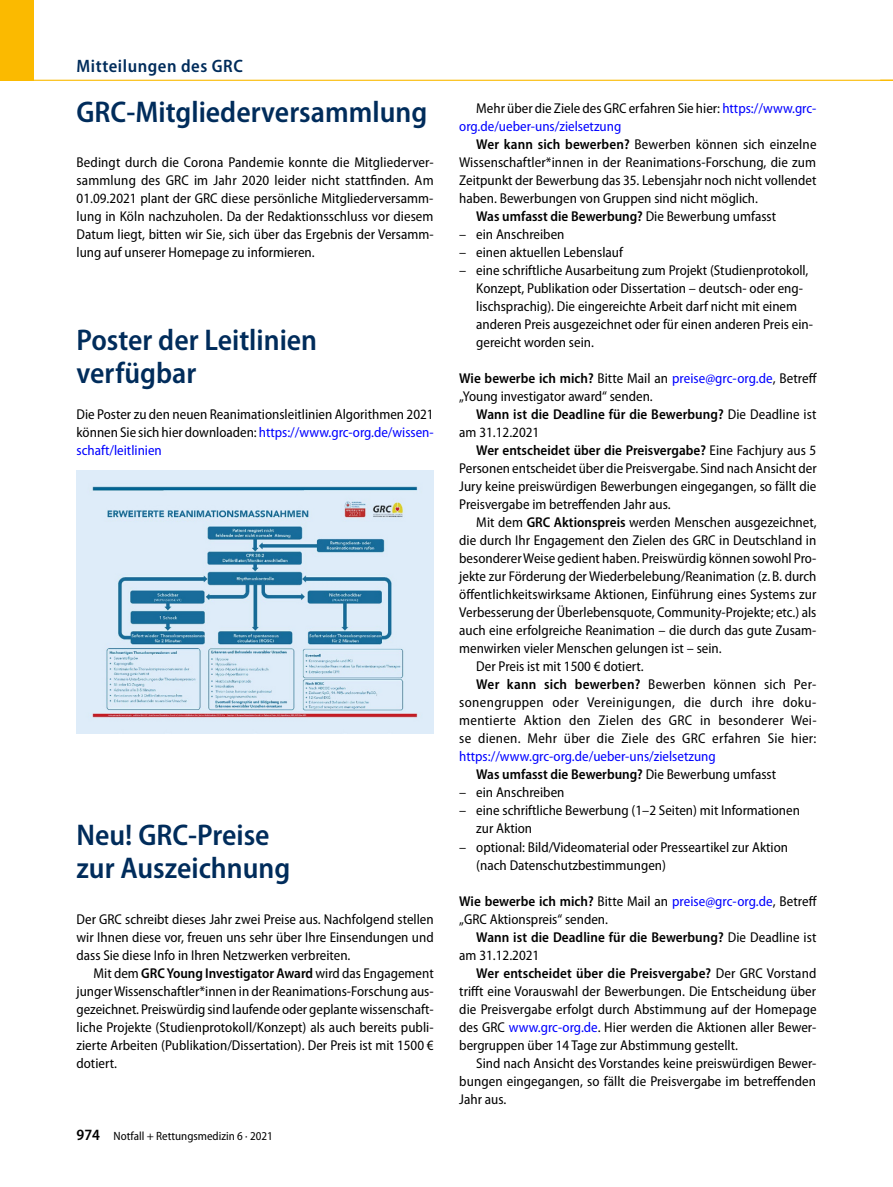
<style>
.page{position:relative;width:893px;height:1187px;background:#fff}
.page>*{position:absolute;margin:0;border:0;box-sizing:border-box;transform-origin:0 0}
.t1{font:600 semi-condensed 30px/33px "Myriad Pro";color:#002c5b}
.t2{font:600 semi-condensed 18px "Myriad Pro";letter-spacing:.03em;color:#002c5b}
.t3{font:semi-condensed 14.25px/18px "Myriad Pro";color:#000;text-align:justify}
.t4{font:semi-condensed 14.25px/18px "Myriad Pro";color:#00f}
.t5{font:600 semi-condensed 14.25px/18px "Myriad Pro";letter-spacing:.005em;color:#000}
.t6{font:semi-condensed 14.25px "Myriad Pro";letter-spacing:.02em;color:#000}
.t7{font:semi-condensed 14.25px "Myriad Pro";letter-spacing:.025em;color:#000}
.t8{font:semi-condensed 12px "Myriad Pro";color:#000}
.s1{color:#00f}
.s2{font-weight:600}
.s3{font-weight:600;font-size:15.75px}
.s4{color:#000}
.s5{font-weight:400}
.s6{font-weight:600;color:#000}
</style>
<div class="page">
<div style="left:0;top:0;width:34px;height:81px;background:#fbba00"></div>
<hr style="left:0;top:80px;width:893px;height:1px;background:#fbba00">
<img style="left:77px;top:470px;width:357px;height:263px">
<p class="t2" style="left:77px;top:56px;width:168px">Mitteilungen des GRC</p>
<h1 class="t1" style="left:77px;top:96px;width:352px">GRC-Mitgliederversammlung</h1>
<p class="t3" style="left:77px;top:154px;width:359px">Bedingt durch die Corona Pandemie konnte die Mitgliederver&shy;sammlung des GRC im Jahr 2020 leider nicht stattfinden. Am 01.09.2021 plant der GRC diese persönliche Mitgliederversamm&shy;lung in Köln nachzuholen. Da der Redaktionsschluss vor diesem Datum liegt, bitten wir Sie, sich über das Ergebnis der Versamm&shy;lung auf unserer Homepage zu informieren.</p>
<h1 class="t1" style="left:77px;top:324px;width:242px">Poster der Leitlinien verfügbar</h1>
<p class="t3" style="left:77px;top:406px;width:359px">Die Poster zu den neuen Reanimationsleitlinien Algorithmen 2021 können Sie sich hier downloaden: <span class="s1">https://www.grc-org.de/wissen&shy;schaft/leitlinien</span></p>
<h1 class="t1" style="left:77px;top:818px;width:215px">Neu! GRC-Preise zur Auszeichnung</h1>
<p class="t3" style="left:77px;top:910px;width:359px">Der GRC schreibt dieses Jahr zwei Preise aus. Nachfolgend stellen wir Ihnen diese vor, freuen uns sehr über Ihre Einsendungen und dass Sie diese Info in Ihren Netzwerken verbreiten.</p>
<p class="t3" style="left:77px;top:964px;width:359px;text-indent:17px">Mit dem <span class="s2">GRC Young Investigator Award</span> wird das Engagement junger Wissenschaftler*innen in der Reanimations-Forschung aus&shy;gezeichnet. Preiswürdig sind laufende oder geplante wissenschaft&shy;liche Projekte (Studienprotokoll/Konzept) als auch bereits publi&shy;zierte Arbeiten (Publikation/Dissertation). Der Preis ist mit 1500 € dotiert.</p>
<p class="t8" style="left:77px;top:1129px;width:198px"><span class="s3">974</span> Notfall + Rettungsmedizin 6 · 2021</p>
<p class="t4" style="left:459px;top:100px;width:359px;text-indent:17px"><span class="s4">Mehr über die Ziele des GRC erfahren Sie hier:</span> https://www.grc&shy;org.de/ueber-uns/zielsetzung</p>
<p class="t3" style="left:476px;top:136px;width:342px"><span class="s2">Wer kann sich bewerben?</span> Bewerben können sich einzelne</p>
<p class="t3" style="left:459px;top:154px;width:358px">Wissenschaftler*innen in der Reanimations-Forschung, die zum</p>
<p class="t3" style="left:459px;top:172px;width:359px">Zeitpunkt der Bewerbung das 35. Lebensjahr noch nicht vollendet</p>
<p class="t3" style="left:459px;top:190px;width:300px">haben. Bewerbungen von Gruppen sind nicht möglich.</p>
<p class="t5" style="left:476px;top:208px;width:301px">Was umfasst die Bewerbung? <span class="s5">Die Bewerbung umfasst</span></p>
<p class="t3" style="left:459px;top:226px;width:107px">– ein Anschreiben</p>
<p class="t3" style="left:459px;top:244px;width:165px">– einen aktuellen Lebenslauf</p>
<p class="t3" style="left:476px;top:262px;width:338px;text-align:left;text-indent:-17px">– eine schriftliche Ausarbeitung zum Projekt (Studienprotokoll, Konzept, Publikation oder Dissertation – deutsch- oder eng&shy;lischsprachig). Die eingereichte Arbeit darf nicht mit einem anderen Preis ausgezeichnet oder für einen anderen Preis ein&shy;gereicht worden sein.</p>
<p class="t3" style="left:459px;top:370px;width:359px"><span class="s2">Wie bewerbe ich mich?</span> Bitte Mail an <span class="s1">preise@grc-org.de</span>, Betreff „Young investigator award“ senden.</p>
<p class="t5" style="left:459px;top:406px;width:359px;text-indent:17px">Wann ist die Deadline für die Bewerbung? <span class="s5">Die Deadline ist am 31.12.2021</span></p>
<p class="t3" style="left:459px;top:442px;width:359px;text-indent:17px"><span class="s2">Wer entscheidet über die Preisvergabe?</span> Eine Fachjury aus 5<br>Personen entscheidet über die Preisvergabe. Sind nach Ansicht der Jury keine preiswürdigen Bewerbungen eingegangen, so fällt die Preisvergabe im betreffenden Jahr aus.</p>
<p class="t3" style="left:476px;top:514px;width:342px">Mit dem <span class="s2">GRC Aktionspreis</span> werden Menschen ausgezeichnet,</p>
<p class="t3" style="left:459px;top:532px;width:359px">die durch Ihr Engagement den Zielen des GRC in Deutschland in</p>
<p class="t3" style="left:459px;top:550px;width:359px">besonderer Weise gedient haben. Preiswürdig können sowohl Pro-</p>
<p class="t3" style="left:459px;top:568px;width:359px">jekte zur Förderung der Wiederbelebung/Reanimation (z.B. durch</p>
<p class="t3" style="left:459px;top:586px;width:359px">öffentlichkeitswirksame Aktionen, Einführung eines Systems zur</p>
<p class="t3" style="left:459px;top:604px;width:359px">Verbesserung der Überlebensquote, Community-Projekte; etc.) als</p>
<p class="t3" style="left:459px;top:622px;width:359px">auch eine erfolgreiche Reanimation – die durch das gute Zusam-</p>
<p class="t3" style="left:459px;top:640px;width:264px">menwirken vieler Menschen gelungen ist – sein.</p>
<p class="t3" style="left:476px;top:658px;width:169px">Der Preis ist mit 1500 € dotiert.</p>
<p class="t6" style="left:476px;top:677px;width:342px"><span class="s2">Wer kann sich bewerben?</span> Bewerben können sich Per-</p>
<p class="t7" style="left:459px;top:695px;width:359px">sonengruppen oder Vereinigungen, die durch ihre doku-</p>
<p class="t6" style="left:459px;top:713px;width:359px">mentierte Aktion den Zielen des GRC in besonderer Wei-</p>
<p class="t3" style="left:459px;top:730px;width:359px">se dienen. Mehr über die Ziele des GRC erfahren Sie hier:</p>
<p class="t4" style="left:476px;top:748px;width:301px;text-indent:-17px">https://www.grc-org.de/ueber-uns/zielsetzung<br><span class="s6">Was umfasst die Bewerbung?</span> <span class="s4">Die Bewerbung umfasst</span></p>
<p class="t3" style="left:459px;top:784px;width:107px">– ein Anschreiben</p>
<p class="t3" style="left:476px;top:802px;width:325px;text-indent:-17px">– eine schriftliche Bewerbung (1–2 Seiten) mit Informationen zur Aktion</p>
<p class="t3" style="left:476px;top:838px;width:313px;text-indent:-17px">– optional: Bild/Videomaterial oder Presseartikel zur Aktion (nach Datenschutzbestimmungen)</p>
<p class="t3" style="left:459px;top:892px;width:359px"><span class="s2">Wie bewerbe ich mich?</span> Bitte Mail an <span class="s1">preise@grc-org.de</span>, Betreff „GRC Aktionspreis“ senden.</p>
<p class="t5" style="left:459px;top:927px;width:359px;text-indent:17px">Wann ist die Deadline für die Bewerbung? <span class="s5">Die Deadline ist am 31.12.2021</span></p>
<p class="t3" style="left:459px;top:964px;width:359px;text-indent:17px"><span class="s2">Wer entscheidet über die Preisvergabe?</span> Der GRC Vorstand trifft eine Vorauswahl der Bewerbungen. Die Entscheidung über die Preisvergabe erfolgt durch Abstimmung auf der Homepage des GRC <span class="s1">www.grc-org.de</span>. Hier werden die Aktionen aller Bewer&shy;bergruppen über 14 Tage zur Abstimmung gestellt.</p>
<p class="t3" style="left:459px;top:1054px;width:359px;text-indent:17px">Sind nach Ansicht des Vorstandes keine preiswürdigen Bewer&shy;bungen eingegangen, so fällt die Preisvergabe im betreffenden Jahr aus.</p>
</div>
